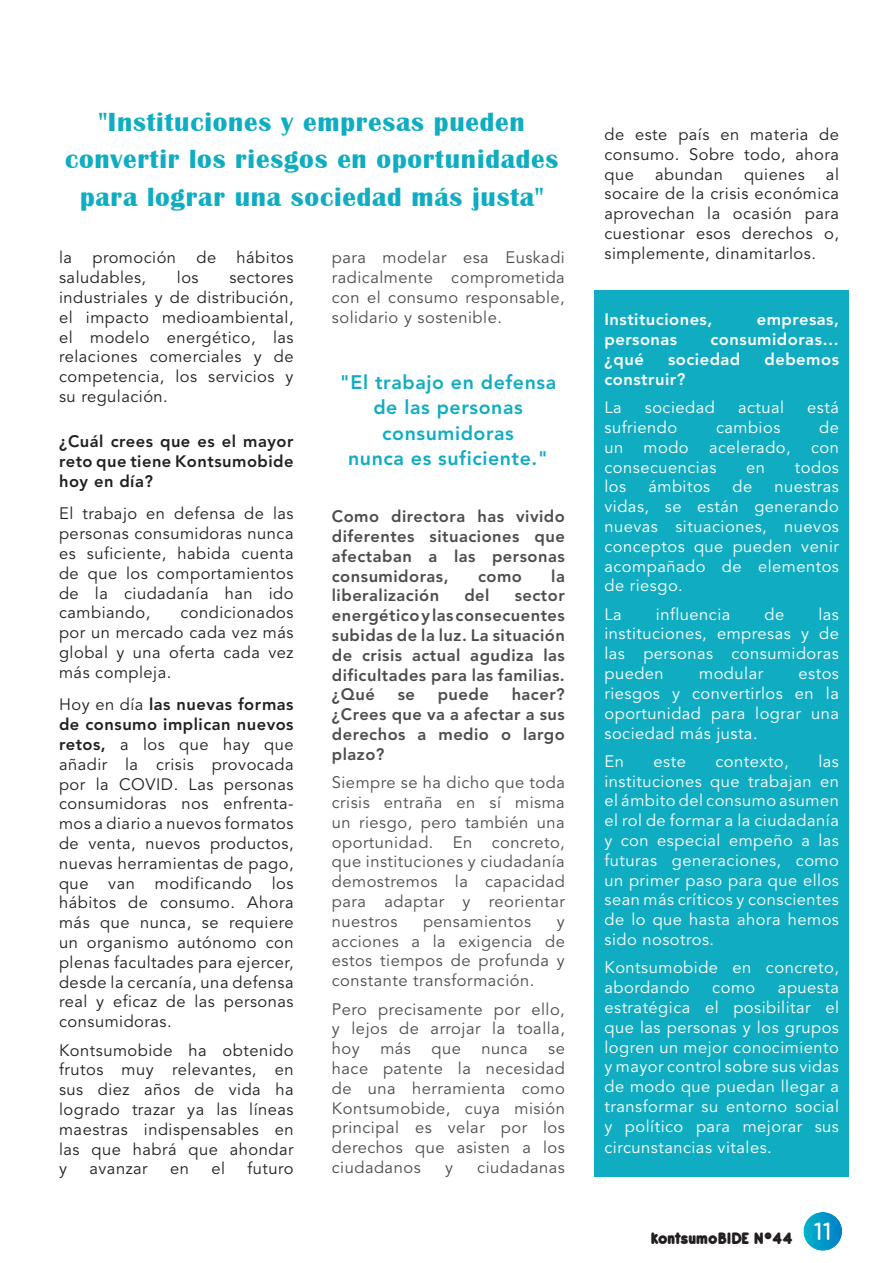
<style>
.page{position:relative;width:893px;height:1263px;background:#fff}
.page>*{position:absolute;margin:0;border:0;box-sizing:border-box;transform-origin:0 0}
.t1{font:700 27px/37.5px "Britannic";letter-spacing:.03em;color:#10adc2;text-align:center}
.t2{font:700 22.5px "Comfortaa";color:#fff}
.t3{font:800 19.5px/25.5px "Avenir LT Std";letter-spacing:.03em;color:#10adc2;text-align:center}
.t4{font:800 18px "Antipasto";letter-spacing:-.025em;color:#231f20}
.t5{font:16.5px/19.8px "Avenir LT Std";letter-spacing:.03em;color:#231f20;text-align:justify}
.t6{font:16.5px/19.8px "Avenir LT Std";letter-spacing:.03em;color:#fff;text-align:justify}
.t7{font:800 16.5px/19.8px "Avenir LT Std";letter-spacing:.03em;color:#231f20;text-align:justify}
.t8{font:800 16.5px "Avenir LT Std";letter-spacing:.03em;color:#fff}
.s1{font-weight:800}
</style>
<div class="page">
<div style="left:594px;top:290px;width:255px;height:886px;background:#10adc2"></div>
<svg style="left:803px;top:1212px;width:39px;height:39px"></svg>
<h1 class="t1" style="left:65px;top:105px;width:495px">"Instituciones y empresas pueden convertir los riesgos en oportunidades para lograr una sociedad más justa"</h1>
<p class="t5" style="left:59px;top:249px;width:236px">la promoción de hábitos saludables,</p>
<p class="t5" style="left:177px;top:268px;width:23px">los</p>
<p class="t5" style="left:59px;top:268px;width:236px;text-indent:170px">sectores industriales y de distribución, el impacto medioambiental, el modelo energético, las relaciones comerciales y de competencia, los servicios y su regulación.</p>
<p class="t7" style="left:59px;top:432px;width:236px">¿Cuál crees que es el mayor reto que tiene Kontsumobide hoy en día?</p>
<p class="t5" style="left:59px;top:505px;width:236px">El trabajo en defensa de las personas consumidoras nunca es suficiente, habida cuenta de que los comportamientos de la ciudadanía han ido cambiando,</p>
<p class="t5" style="left:59px;top:604px;width:236px;text-indent:121px">condicionados por un mercado cada vez más global y una oferta cada vez más compleja.</p>
<p class="t5" style="left:59px;top:696px;width:236px">Hoy en día <span class="s1">las nuevas formas de consumo implican nuevos retos,</span> a los que hay que añadir la crisis provocada por la COVID. Las personas consumidoras nos enfrenta&shy;mos a diario a nuevos formatos de venta, nuevos productos, nuevas herramientas de pago, que van modificando los hábitos de consumo. Ahora más que nunca, se requiere un organismo autónomo con plenas facultades para ejercer, desde la cercanía, una defensa real y eficaz de las personas consumidoras.</p>
<p class="t5" style="left:59px;top:1041px;width:236px">Kontsumobide ha obtenido frutos muy relevantes, en sus diez años de vida ha logrado trazar ya las líneas maestras indispensables en las que habrá que ahondar y</p>
<p class="t5" style="left:89px;top:1159px;width:60px">avanzar</p>
<p class="t5" style="left:170px;top:1159px;width:20px">en</p>
<p class="t5" style="left:211px;top:1159px;width:15px">el</p>
<p class="t5" style="left:247px;top:1159px;width:48px">futuro</p>
<p class="t5" style="left:332px;top:249px;width:235px">para modelar esa Euskadi radicalmente comprometida con el consumo responsable, solidario y sostenible.</p>
<p class="t3" style="left:340px;top:370px;width:218px">"El trabajo en defensa de las personas consumidoras<br>nunca es suficiente."</p>
<p class="t7" style="left:332px;top:508px;width:235px">Como directora has vivido diferentes situaciones que afectaban a las personas consumidoras,</p>
<p class="t7" style="left:478px;top:567px;width:45px">como</p>
<p class="t7" style="left:551px;top:567px;width:15px">la</p>
<p class="t7" style="left:332px;top:587px;width:109px">liberalización</p>
<p class="t7" style="left:464px;top:587px;width:27px">del</p>
<p class="t7" style="left:332px;top:587px;width:235px;text-indent:183px">sector energético y las consecuentes subidas de la luz. La situación de crisis actual agudiza las dificultades para las familias. ¿Qué</p>
<p class="t7" style="left:332px;top:686px;width:234px;text-indent:180px">hacer? ¿Crees que va a afectar a sus derechos a medio o largo plazo?</p>
<p class="t5" style="left:332px;top:774px;width:235px">Siempre se ha dicho que toda crisis entraña en sí misma un riesgo, pero también una oportunidad. En concreto, que instituciones y ciudadanía demostremos la capacidad para adaptar y reorientar nuestros</p>
<p class="t7" style="left:398px;top:686px;width:19px">se</p>
<p class="t7" style="left:438px;top:686px;width:53px">puede</p>
<p class="t5" style="left:423px;top:913px;width:110px">pensamientos</p>
<p class="t5" style="left:332px;top:913px;width:235px;text-indent:225px">y acciones a la exigencia de estos tiempos de profunda y constante transformación.</p>
<p class="t5" style="left:332px;top:1001px;width:235px">Pero precisamente por ello, y lejos de arrojar la toalla, hoy más que nunca se hace patente la necesidad de una herramienta como Kontsumobide, cuya misión principal es velar por los derechos que asisten a los ciudadanos</p>
<p class="t5" style="left:445px;top:1159px;width:9px">y</p>
<p class="t5" style="left:477px;top:1159px;width:89px">ciudadanas</p>
<p class="t5" style="left:604px;top:125px;width:236px">de este país en materia de consumo. Sobre todo, ahora que</p>
<p class="t5" style="left:604px;top:165px;width:236px;text-indent:221px">al socaire de la crisis económica aprovechan la ocasión para cuestionar esos derechos o, simplemente, dinamitarlos.</p>
<p class="t5" style="left:655px;top:165px;width:69px">abundan</p>
<p class="t5" style="left:744px;top:165px;width:62px">quienes</p>
<p class="t8" style="left:604px;top:311px;width:109px">Instituciones,</p>
<p class="t8" style="left:757px;top:311px;width:84px">empresas,</p>
<p class="t8" style="left:604px;top:330px;width:74px">personas</p>
<p class="t8" style="left:710px;top:330px;width:130px">consumidoras…</p>
<p class="t8" style="left:604px;top:350px;width:41px">¿qué</p>
<p class="t8" style="left:668px;top:350px;width:74px">sociedad</p>
<p class="t8" style="left:764px;top:350px;width:76px">debemos</p>
<p class="t8" style="left:604px;top:370px;width:82px">construir?</p>
<p class="t6" style="left:604px;top:398px;width:19px">La</p>
<p class="t6" style="left:645px;top:398px;width:72px">sociedad</p>
<p class="t6" style="left:738px;top:398px;width:48px">actual</p>
<p class="t6" style="left:807px;top:398px;width:33px">está</p>
<p class="t6" style="left:604px;top:418px;width:74px">sufriendo</p>
<p class="t6" style="left:716px;top:418px;width:66px">cambios</p>
<p class="t6" style="left:604px;top:418px;width:236px;text-indent:215px">de un modo acelerado, con consecuencias</p>
<p class="t6" style="left:746px;top:458px;width:20px">en</p>
<p class="t6" style="left:795px;top:458px;width:46px">todos</p>
<p class="t6" style="left:604px;top:478px;width:23px">los</p>
<p class="t6" style="left:648px;top:478px;width:63px">ámbitos</p>
<p class="t6" style="left:732px;top:478px;width:21px">de</p>
<p class="t6" style="left:604px;top:478px;width:236px;text-indent:170px">nuestras vidas, se están generando nuevas situaciones, nuevos conceptos que pueden venir acompañado de elementos de riesgo.</p>
<p class="t6" style="left:604px;top:605px;width:19px">La</p>
<p class="t6" style="left:656px;top:605px;width:76px">influencia</p>
<p class="t6" style="left:764px;top:605px;width:21px">de</p>
<p class="t6" style="left:604px;top:605px;width:236px;text-indent:214px">las instituciones, empresas y de las personas consumidoras pueden</p>
<p class="t6" style="left:699px;top:664px;width:66px">modular</p>
<p class="t6" style="left:604px;top:664px;width:236px;text-indent:194px">estos riesgos y convertirlos en la oportunidad para lograr una sociedad más justa.</p>
<p class="t6" style="left:604px;top:752px;width:21px">En</p>
<p class="t6" style="left:653px;top:752px;width:34px">este</p>
<p class="t6" style="left:715px;top:752px;width:75px">contexto,</p>
<p class="t6" style="left:604px;top:752px;width:236px;text-indent:214px">las instituciones que trabajan en el ámbito del consumo asumen el rol de formar a la ciudadanía y con especial empeño a las futuras generaciones, como un primer paso para que ellos sean más críticos y conscientes de lo que hasta ahora hemos sido nosotros.</p>
<p class="t6" style="left:604px;top:958px;width:236px">Kontsumobide en concreto, abordando</p>
<p class="t6" style="left:604px;top:978px;width:236px;text-indent:173px">apuesta estratégica el posibilitar el que las personas y los grupos logren un mejor conocimiento y mayor control sobre sus vidas de modo que puedan llegar a transformar su entorno social y político para mejorar sus circunstancias vitales.</p>
<p class="t6" style="left:712px;top:978px;width:45px">como</p>
<p class="t4" style="left:651px;top:1227px;width:143px">kontsumoBIDE Nº44</p>
<h2 class="t2" style="left:814px;top:1222px;width:19px">11</h2>
</div>
